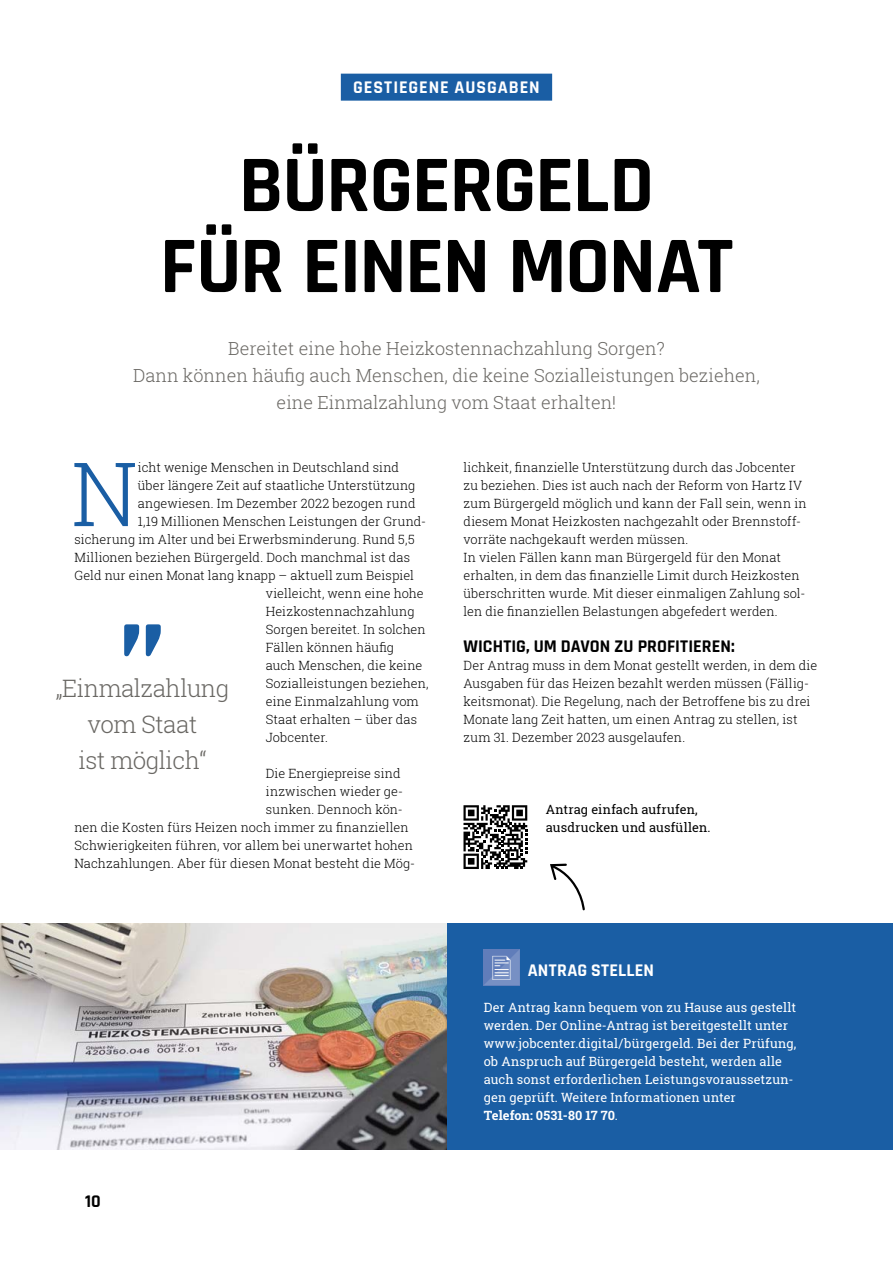
<style>
.page{position:relative;width:893px;height:1263px;background:#fff}
.page>*{position:absolute;margin:0;border:0;box-sizing:border-box;transform-origin:0 0}
.t1{font:300 88.65px "Roboto Slab";color:#1a5ea4}
.t2{font:700 81px/81px "Rajdhani";letter-spacing:-.015em;color:#000;text-align:center}
.t3{font:300 24px/36px "Roboto Slab";letter-spacing:-.02em;color:#6a6864;text-align:center}
.t4{font:300 18px/27px "Roboto Slab";color:#6a6864;text-align:center}
.t5{font:700 18px "Rajdhani";color:#000}
.t6{font:700 18px "Rajdhani";letter-spacing:.045em;color:#fff}
.t7{font:700 18px "Rajdhani";letter-spacing:.015em;color:#fff}
.t8{font:300 12.75px/18px "Roboto Slab";letter-spacing:.005em;color:#000}
.t9{font:12.75px/18px "Roboto Slab";letter-spacing:.01em;color:#fff}
.t10{font:12.75px/18px "Roboto Slab";letter-spacing:.01em;color:#000}
.s1{font-weight:700}
</style>
<div class="page">
<svg style="left:550px;top:863px;width:35px;height:48px"></svg>
<svg style="left:124px;top:624px;width:37px;height:32px"></svg>
<div style="left:0;top:923px;width:893px;height:226px;background:#1a5ea4"></div>
<div style="left:341px;top:74px;width:211px;height:27px;background:#1a5ea4"></div>
<img style="left:0;top:923px;width:446px;height:226px">
<svg style="left:463px;top:805px;width:64px;height:64px"></svg>
<svg style="left:484px;top:949px;width:36px;height:36px"></svg>
<h3 class="t6" style="left:353px;top:77px;width:188px">GESTIEGENE AUSGABEN</h3>
<h2 class="t2" style="left:160px;top:147px;width:575px">BÜRGERGELD<br>FÜR EINEN MONAT</h2>
<h3 class="t4" style="left:133px;top:335px;width:628px">Bereitet eine hohe Heizkostennachzahlung Sorgen?<br>Dann können häufig auch Menschen, die keine Sozialleistungen beziehen, eine Einmalzahlung vom Staat erhalten!</h3>
<h1 class="t1" style="left:71px;top:433px;width:68px">N</h1>
<p class="t8" style="left:138px;top:458px;width:263px">icht wenige Menschen in Deutschland sind</p>
<p class="t8" style="left:138px;top:476px;width:279px">über längere Zeit auf staatliche Unterstützung</p>
<p class="t8" style="left:138px;top:494px;width:279px">angewiesen. Im Dezember 2022 bezogen rund</p>
<p class="t8" style="left:138px;top:512px;width:290px">1,19 Millionen Menschen Leistungen der Grund-</p>
<p class="t8" style="left:74px;top:530px;width:342px">sicherung im Alter und bei Erwerbsminderung. Rund 5,5</p>
<p class="t8" style="left:74px;top:548px;width:337px">Millionen beziehen Bürgergeld. Doch manchmal ist das</p>
<p class="t8" style="left:74px;top:566px;width:341px">Geld nur einen Monat lang knapp – aktuell zum Beispiel</p>
<p class="t8" style="left:266px;top:584px;width:159px">vielleicht, wenn eine hohe</p>
<p class="t8" style="left:266px;top:602px;width:150px">Heizkostennachzahlung</p>
<p class="t8" style="left:266px;top:620px;width:161px">Sorgen bereitet. In solchen</p>
<p class="t8" style="left:266px;top:638px;width:130px">Fällen können häufig</p>
<p class="t8" style="left:266px;top:656px;width:158px">auch Menschen, die keine</p>
<p class="t8" style="left:266px;top:674px;width:164px">Sozialleistungen beziehen,</p>
<p class="t8" style="left:266px;top:692px;width:155px">eine Einmalzahlung vom</p>
<p class="t8" style="left:266px;top:710px;width:153px">Staat erhalten – über das</p>
<p class="t8" style="left:266px;top:728px;width:64px">Jobcenter.</p>
<p class="t8" style="left:266px;top:764px;width:136px">Die Energiepreise sind</p>
<p class="t8" style="left:266px;top:782px;width:139px">inzwischen wieder ge-</p>
<p class="t8" style="left:266px;top:800px;width:138px">sunken. Dennoch kön-</p>
<p class="t8" style="left:74px;top:818px;width:336px">nen die Kosten fürs Heizen noch immer zu finanziellen</p>
<p class="t8" style="left:74px;top:836px;width:340px">Schwierigkeiten führen, vor allem bei unerwartet hohen</p>
<p class="t8" style="left:74px;top:854px;width:342px">Nachzahlungen. Aber für diesen Monat besteht die Mög-</p>
<h3 class="t3" style="left:56px;top:670px;width:175px">„Einmalzahlung vom Staat<br>ist möglich“</h3>
<p class="t8" style="left:463px;top:458px;width:345px">lichkeit, finanzielle Unterstützung durch das Jobcenter zu beziehen. Dies ist auch nach der Reform von Hartz IV zum Bürgergeld möglich und kann der Fall sein, wenn in diesem Monat Heizkosten nachgezahlt oder Brennstoff&shy;vorräte nachgekauft werden müssen.<br>In vielen Fällen kann man Bürgergeld für den Monat erhalten, in dem das finanzielle Limit durch Heizkosten überschritten wurde. Mit dieser einmaligen Zahlung sol&shy;len die finanziellen Belastungen abgefedert werden.</p>
<h3 class="t5" style="left:463px;top:635px;width:273px">WICHTIG, UM DAVON ZU PROFITIEREN:</h3>
<p class="t8" style="left:463px;top:656px;width:355px">Der Antrag muss in dem Monat gestellt werden, in dem die Ausgaben für das Heizen bezahlt werden müssen (Fällig&shy;keitsmonat). Die Regelung, nach der Betroffene bis zu drei Monate lang Zeit hatten, um einen Antrag zu stellen, ist zum 31. Dezember 2023 ausgelaufen.</p>
<p class="t10" style="left:546px;top:800px;width:166px">Antrag einfach aufrufen, ausdrucken und ausfüllen.</p>
<h3 class="t5" style="left:85px;top:1191px;width:17px">10</h3>
<h3 class="t7" style="left:528px;top:959px;width:128px">ANTRAG STELLEN</h3>
<p class="t9" style="left:484px;top:998px;width:314px">Der Antrag kann bequem von zu Hause aus gestellt werden. Der Online-Antrag ist bereitgestellt unter www.jobcenter.digital/bürgergeld. Bei der Prüfung, ob Anspruch auf Bürgergeld besteht, werden alle auch sonst erforderlichen Leistungsvoraussetzun&shy;gen geprüft. Weitere Informationen unter<br><span class="s1">Telefon: 0531-80 17 70</span>.</p>
</div>
